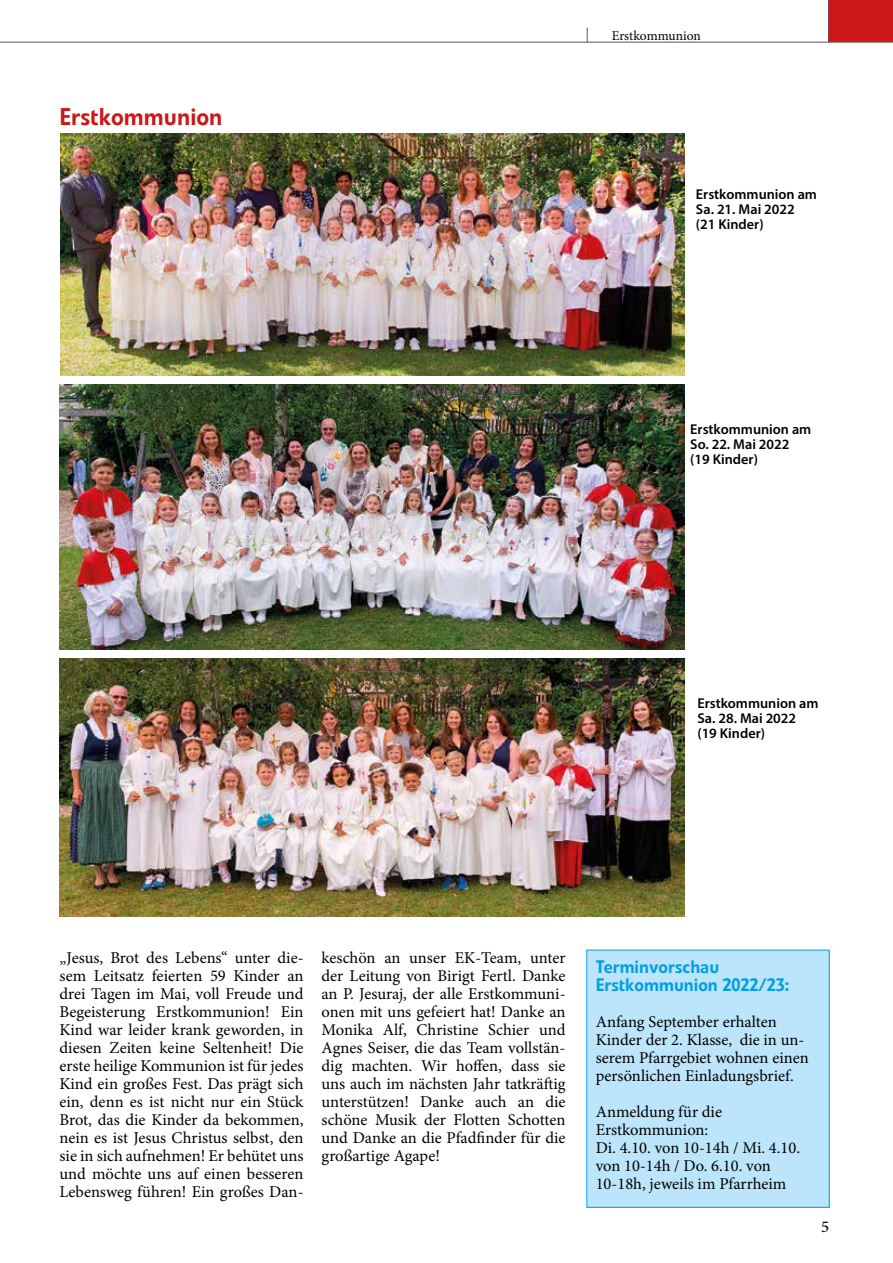
<style>
.page{position:relative;width:893px;height:1263px;background:#fff}
.page>*{position:absolute;margin:0;border:0;box-sizing:border-box;transform-origin:0 0}
.t1{font:500 24px "Linotype Veto";color:#cd1719}
.t2{font:500 18px/18px "Linotype Veto";color:#009fe3}
.t3{font:16.5px/18px "Minion Pro";color:#000}
.t4{font:500 16.5px "Minion Pro";color:#000}
.t5{font:600 14.25px/15px "Myriad Pro";color:#000}
.t6{font:13.5px "Minion Pro";color:#000}
</style>
<div class="page">
<div style="left:829px;top:0;width:64px;height:42px;background:#cd1719"></div>
<svg style="left:587px;top:28px;width:1px;height:14px"></svg>
<hr style="left:828px;top:0;width:1px;height:43px;background:#575756">
<hr style="left:0;top:42px;width:893px;height:1px;background:#575756">
<img style="left:61px;top:134px;width:624px;height:241px">
<img style="left:60px;top:384px;width:625px;height:265px">
<img style="left:60px;top:659px;width:625px;height:257px">
<div style="left:587px;top:950px;width:242px;height:257px;background:#bce4fa"></div>
<div style="left:586px;top:950px;width:244px;height:258px;border:1px solid #009fe3"></div>
<h1 class="t1" style="left:60px;top:102px;width:164px">Erstkommunion</h1>
<p class="t6" style="left:612px;top:26px;width:91px">Erstkommunion</p>
<p class="t5" style="left:696px;top:186px;width:123px">Erstkommunion am<br>Sa. 21. Mai 2022 (21 Kinder)</p>
<p class="t5" style="left:690px;top:421px;width:123px">Erstkommunion am<br>So. 22. Mai 2022 (19 Kinder)</p>
<p class="t5" style="left:697px;top:695px;width:123px">Erstkommunion am<br>Sa. 28. Mai 2022 (19 Kinder)</p>
<p class="t3" style="left:60px;top:949px;width:246px;text-align:justify">„Jesus, Brot des Lebens“ unter die&shy;sem Leitsatz feierten 59 Kinder an drei Tagen im Mai, voll Freude und Begeisterung Erstkommunion! Ein Kind war leider krank geworden, in diesen Zeiten keine Seltenheit! Die erste heilige Kommunion ist für jedes Kind ein großes Fest. Das prägt sich ein, denn es ist nicht nur ein Stück Brot, das die Kinder da bekommen, nein es ist Jesus Christus selbst, den sie in sich aufnehmen! Er behütet uns und möchte uns auf einen besseren Lebensweg führen! Ein großes Dan-</p>
<p class="t3" style="left:322px;top:949px;width:246px;text-align:justify">keschön an unser EK-Team, unter der Leitung von Birigt Fertl. Danke an P. Jesuraj, der alle Erstkommuni&shy;onen mit uns gefeiert hat! Danke an Monika Alf, Christine Schier und Agnes Seiser, die das Team vollstän&shy;dig machten. Wir hoffen, dass sie uns auch im nächsten Jahr tatkräftig unterstützen! Danke auch an die schöne Musik der Flotten Schotten und Danke an die Pfadfinder für die großartige Agape!</p>
<p class="t2" style="left:596px;top:958px;width:195px">Terminvorschau<br>Erstkommunion 2022/23:</p>
<p class="t3" style="left:596px;top:1013px;width:215px">Anfang September erhalten<br>Kinder der 2. Klasse, die in un&shy;serem Pfarrgebiet wohnen einen persönlichen Einladungsbrief.</p>
<p class="t3" style="left:596px;top:1103px;width:206px">Anmeldung für die<br>Erstkommunion:<br>Di. 4.10. von 10-14h / Mi. 4.10. von 10-14h / Do. 6.10. von<br>10-18h, jeweils im Pfarrheim</p>
<p class="t4" style="left:821px;top:1216px;width:9px">5</p>
</div>
